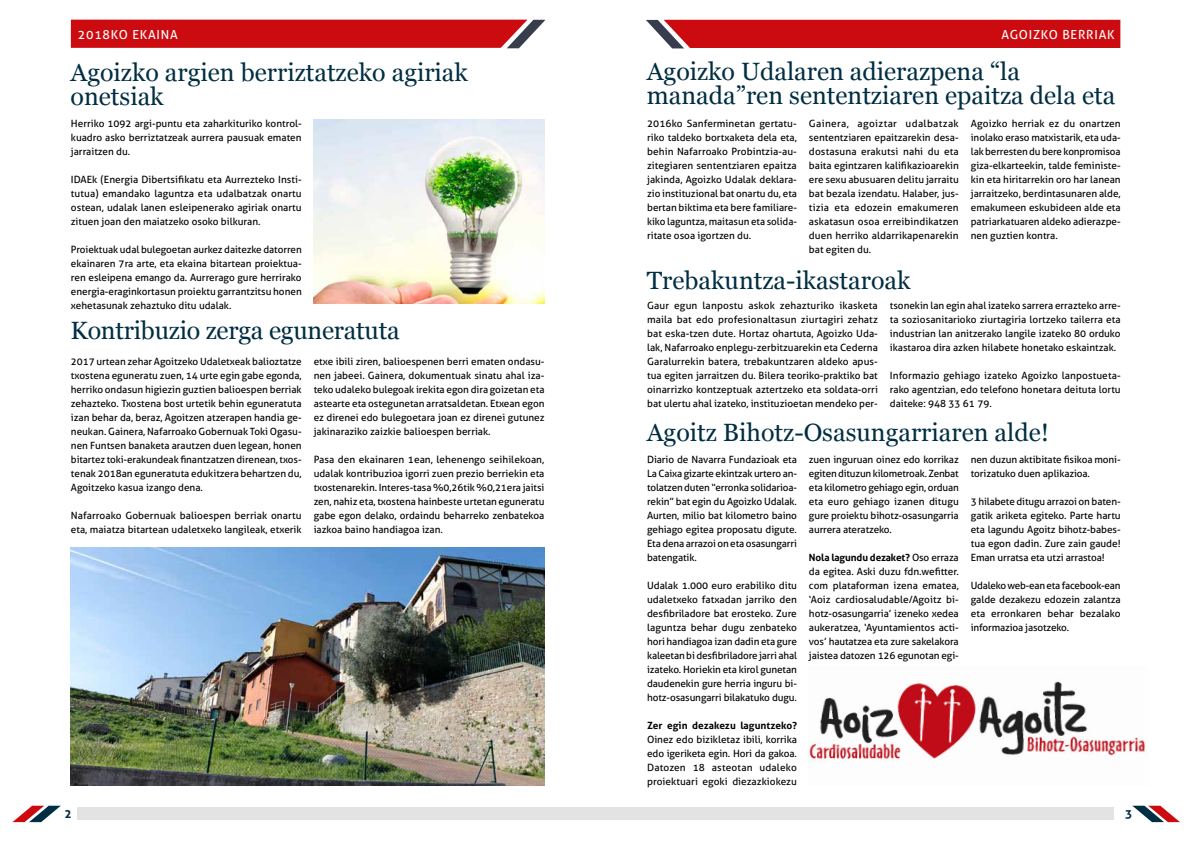
<style>
.page{position:relative;width:1191px;height:842px;background:#fff}
.page>*{position:absolute;margin:0;border:0;box-sizing:border-box;transform-origin:0 0}
.t1{font:25px/24px "Georgia";color:#002e42}
.t2{font:12.5px "Aller";letter-spacing:.06em;color:#fff}
.t3{font:700 12px "Aller";color:#002e42}
.t4{font:10px/14px "Aller";color:#000;text-align:justify}
.t5{font:700 10px "Aller";letter-spacing:.005em;color:#000}
.s1{font-weight:700}
</style>
<div class="page">
<div style="left:77px;top:807px;width:518px;height:13px;background:#e3e3e3"></div>
<div style="left:595px;top:807px;width:519px;height:13px;background:#e3e3e3"></div>
<svg style="left:1132px;top:806px;width:48px;height:16px"></svg>
<svg style="left:12px;top:806px;width:49px;height:16px"></svg>
<div style="left:646px;top:20px;width:474px;height:28px;background:#cb0b0f"></div>
<svg style="left:71px;top:20px;width:474px;height:28px;background:#c9161a"></svg>
<img style="left:313px;top:119px;width:231px;height:185px">
<img style="left:71px;top:547px;width:473px;height:238px">
<img style="left:809px;top:681px;width:336px;height:79px">
<p class="t2" style="left:78px;top:27px;width:101px">2018ko ekaina</p>
<p class="t2" style="left:1001px;top:27px;width:115px">agoizko berriak</p>
<h1 class="t1" style="left:71px;top:61px;width:399px">Agoizko argien berriztatzeko agiriak onetsiak</h1>
<h1 class="t1" style="left:647px;top:60px;width:470px">Agoizko Udalaren adierazpena “la manada”ren sententziaren epaitza dela eta</h1>
<p class="t4" style="left:71px;top:116px;width:232px">Herriko 1092 argi-puntu eta zaharkituriko kontrol&shy;kuadro asko berriztatzeak aurrera pausuak ematen jarraitzen du.</p>
<p class="t4" style="left:71px;top:172px;width:232px">IDAEk (Energia Dibertsifikatu eta Aurrezteko Insti&shy;tutua) emandako laguntza eta udalbatzak onartu ostean, udalak lanen esleipenerako agiriak onartu zituen joan den maiatzeko osoko bilkuran.</p>
<p class="t4" style="left:71px;top:242px;width:232px">Proiektuak udal bulegoetan aurkez daitezke datorren ekainaren 7ra arte, eta ekaina bitartean proiektua&shy;ren esleipena emango da. Aurrerago gure herrirako energia-eraginkortasun proiektu garrantzitsu honen xehetasunak zehaztuko ditu udalak.</p>
<h1 class="t1" style="left:71px;top:319px;width:330px">Kontribuzio zerga eguneratuta</h1>
<p class="t4" style="left:71px;top:354px;width:232px">2017 urtean zehar Agoitzeko U daletxeak balioztatze txostena eguneratu zuen, 14 urte egin gabe egonda, herriko ondasun higiezin guztien balioespen berriak zehazteko. Txostena bost urtetik behin eguneratuta izan behar da, beraz, Agoitzen atzerapen handia ge&shy;neukan. Gainera, Nafarroako Gobernuak Toki Ogasu&shy;nen Funtsen banaketa arautzen duen legean, honen bitartez toki-erakundeak finantzatzen direnean, txos&shy;tenak 2018an eguneratuta edukitzera behartzen du, Agoitzeko kasua izango dena.</p>
<p class="t4" style="left:71px;top:508px;width:232px">Nafarroako Gobernuak balioespen berriak onartu eta, maiatza bitartean udaletxeko langileak, etxerik</p>
<p class="t4" style="left:314px;top:354px;width:232px">etxe ibili ziren, balioespenen berri ematen ondasu&shy;nen jabeei. Gainera, dokumentuak sinatu ahal iza&shy;teko udaleko bulegoak irekita egon dira goizetan eta astearte eta ostegunetan arratsaldetan. Etxean egon ez direnei edo bulegoetara joan ez direnei gutunez jakinaraziko zaizkie balioespen berriak.</p>
<p class="t4" style="left:314px;top:452px;width:232px">Pasa den ekainaren 1ean, lehenengo seihilekoan, udalak kontribuzioa igorri zuen prezio berriekin eta txostenarekin. I nteres-tasa %0,26tik %0,21era jaitsi zen, nahiz eta, txostena hainbeste urtetan eguneratu gabe egon delako, ordaindu beharreko zenbatekoa iazkoa baino handiagoa izan.</p>
<p class="t4" style="left:647px;top:116px;width:151px">2016ko Sanferminetan gertatu&shy;riko taldeko bortxaketa dela eta, behin Nafarroako Probintzia-au&shy;zitegiaren sententziaren epaitza jakinda, Agoizko Udalak deklara&shy;zio instituzional bat onartu du, eta bertan biktima eta bere familiare&shy;kiko laguntza, maitasun eta solida&shy;ritate osoa igortzen du.</p>
<p class="t4" style="left:809px;top:116px;width:151px">Gainera, agoiztar udalbatzak sententziaren epaitzarekin desa&shy;dostasuna erakutsi nahi du eta baita egintzaren kalifikazioarekin ere sexu abusuaren delitu jarraitu bat bezala izendatu. Halaber, jus&shy;tizia eta edozein emakumeren askatasun osoa erreibindikatzen duen herriko aldarrikapenarekin bat egiten du.</p>
<p class="t4" style="left:970px;top:116px;width:151px">Agoizko herriak ez du onartzen inolako eraso matxistarik, eta uda&shy;lak berresten du bere konpromisoa giza-elkarteekin, talde feministe&shy;kin eta hiritarrekin oro har lanean jarraitzeko, berdintasunaren alde, emakumeen eskubideen alde eta patriarkatuaren aldeko adierazpe&shy;nen guztien kontra.</p>
<h1 class="t1" style="left:647px;top:269px;width:265px">Trebakuntza-ikastaroak</h1>
<p class="t4" style="left:647px;top:298px;width:232px">Gaur egun lanpostu askok zehazturiko ikasketa maila bat edo profesionaltasun ziurtagiri zehatz bat eska-tzen dute. Hortaz ohartuta, Agoizko U da&shy;lak, Nafarroako enplegu-zerbitzuarekin eta Cederna Garalurrekin batera, trebakuntzaren aldeko apus&shy;tua egiten jarraitzen du. Bilera teoriko-praktiko bat oinarrizko kontzeptuak aztertzeko eta soldata-orri bat ulertu ahal izateko, instituzioetan mendeko per-</p>
<p class="t4" style="left:890px;top:298px;width:232px">tsonekin lan egin ahal izateko sarrera errazteko arre&shy;ta soziosanitarioko ziurtagiria lortzeko tailerra eta industrian lan anitzerako langile izateko 80 orduko ikastaroa dira azken hilabete honetako eskaintzak.</p>
<p class="t4" style="left:890px;top:368px;width:232px">I nformazio gehiago izateko Agoizko lanpostueta&shy;rako agentzian, edo telefono honetara deituta lortu daiteke: 948 33 61 79.</p>
<h1 class="t1" style="left:647px;top:421px;width:404px">Agoitz Bihotz-Osasungarriaren alde!</h1>
<p class="t4" style="left:647px;top:452px;width:151px">Diario de Navarra Fundazioak eta La Caixa gizarte ekintzak urtero an&shy;tolatzen duten “erronka solidarioa&shy;rekin” bat egin du Agoizko U dalak.<br>Aurten, milio bat kilometro baino gehiago egitea proposatu digute.<br>Eta dena arrazoi on eta osasungarri batengatik.</p>
<p class="t4" style="left:647px;top:578px;width:151px">Udalak 1.000 euro erabiliko ditu udaletxeko fatxadan jarriko den desfibriladore bat erosteko. Zure laguntza behar dugu zenbateko hori handiagoa izan dadin eta gure kaleetan bi desfibriladore jarri ahal izateko. Horiekin eta kirol gunetan daudenekin gure herria inguru bi&shy;hotz-osasungarri bilakatuko dugu.</p>
<p class="t5" style="left:647px;top:719px;width:151px">Zer egin dezakezu laguntzeko?</p>
<p class="t4" style="left:647px;top:732px;width:151px">Oinez edo bizikletaz ibili, korrika edo igeriketa egin. Hori da gakoa.<br>Datozen 18 asteotan udaleko proiektuari egoki diezazkiokezu</p>
<p class="t4" style="left:809px;top:452px;width:151px">zuen inguruan oinez edo korrikaz egiten dituzun kilometroak. Zenbat eta kilometro gehiago egin, orduan eta euro gehiago izanen ditugu gure proiektu bihotz-osasungarria aurrera ateratzeko.</p>
<p class="t4" style="left:809px;top:550px;width:151px"><span class="s1">Nola lagundu dezaket?</span> Oso erraza da egitea. Aski duzu fdn.wefitter. com plataforman izena ematea, ‘Aoiz cardiosaludable/Agoitz bi&shy;hotz-osasungarria’ izeneko xedea aukeratzea, ‘Ayuntamientos acti&shy;vos’ hautatzea eta zure sakelakora jaistea datozen 126 egunotan egi-</p>
<p class="t4" style="left:970px;top:452px;width:151px">nen duzun aktibitate fisikoa moni&shy;torizatuko duen aplikazioa.</p>
<p class="t4" style="left:970px;top:494px;width:151px">3 hilabete ditugu arrazoi on baten&shy;gatik ariketa egiteko. Parte hartu eta lagundu Agoitz bihotz-babes&shy;tua egon dadin. Zure zain gaude!<br>Eman urratsa eta utzi arrastoa!</p>
<p class="t4" style="left:970px;top:578px;width:151px">U daleko web-ean eta facebook-ean galde dezakezu edozein zalantza eta erronkaren behar bezalako informazioa jasotzeko.</p>
<p class="t3" style="left:64px;top:806px;width:9px">2</p>
<p class="t3" style="left:1125px;top:806px;width:9px">3</p>
</div>
